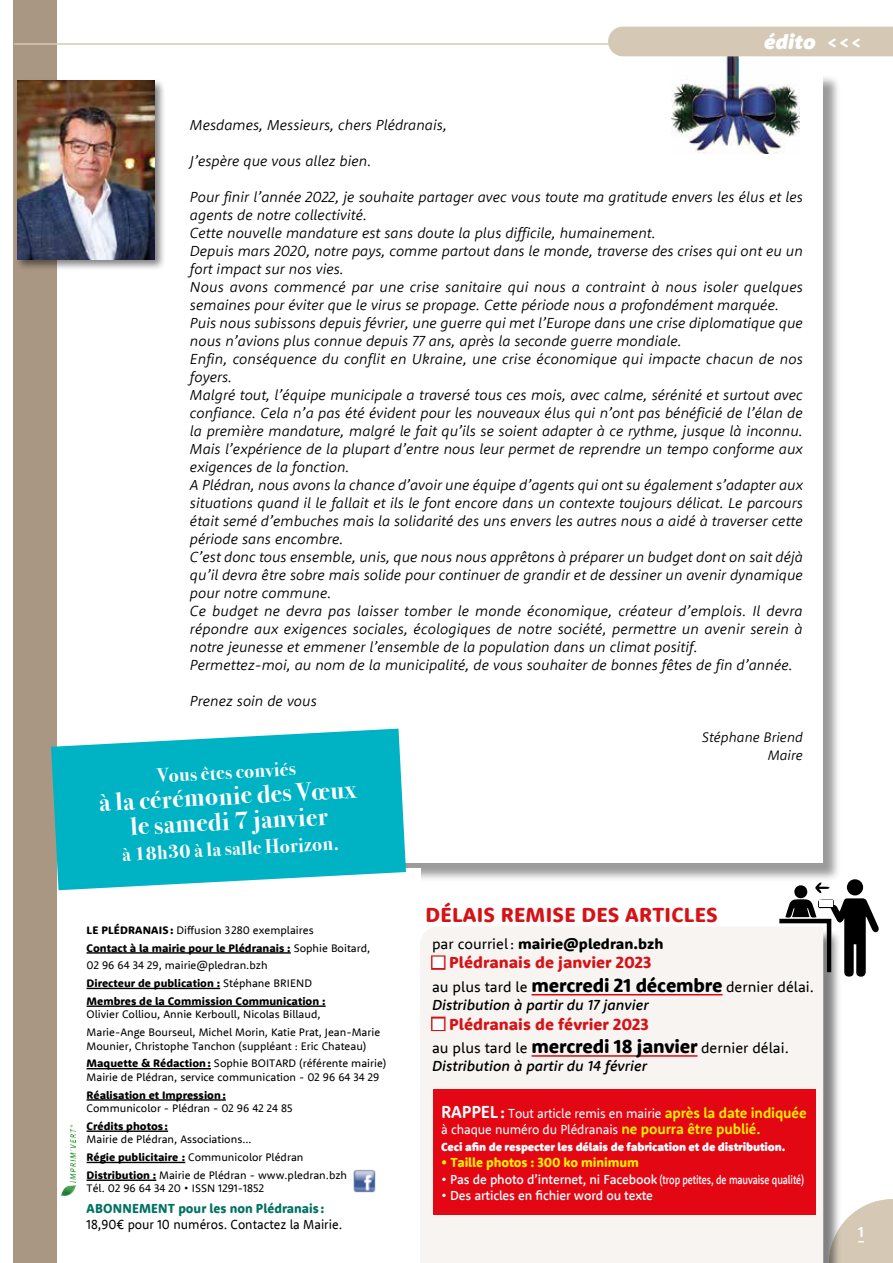
<style>
.page{position:relative;width:893px;height:1263px;background:#fff}
.page>*{position:absolute;margin:0;border:0;box-sizing:border-box;transform-origin:0 0}
.t1{font:700 25.5px/25.5px "Bodoni Svty Two ITCTT";color:#fff;text-align:center}
.t2{font:800 21px "Rooney Sans";letter-spacing:.015em;color:#d51317}
.t3{font:italic 900 21px "Rooney Sans";color:#fff}
.t4{font:700 19.5px "Bodoni Svty Two ITCTT";color:#fff}
.t5{font:800 16.5px "Rooney Sans";color:#d51317}
.t6{font:italic 300 15px/18px "Rooney Sans";color:#000}
.t7{font:italic 500 15px/18px "Rooney Sans";color:#000}
.t8{font:800 15px "Rooney Sans";color:#000}
.t9{font:700 15px "Rooney Sans";color:#fff}
.t10{font:italic 300 14.25px/18px "Rooney Sans";color:#000;text-align:right}
.t11{font:500 13.5px "Rooney Sans";letter-spacing:-.01em;color:#fff;scale:.95 1}
.t12{font:13.5px/16.5px "Rooney Sans";letter-spacing:-.01em;color:#fff;scale:.95 1}
.t13{font:13.5px "Rooney Sans";color:#000;scale:.94 1}
.t14{font:800 13.5px "Rooney Sans";color:#007262;scale:.94 1}
.t15{font:800 13.5px "Rooney Sans";letter-spacing:-.01em;color:#ffed00;scale:.95 1}
.t16{font:900 12px "Rooney Sans";letter-spacing:-.01em;color:#fff;scale:.95 1}
.t17{font:11.25px/17.7px "Rooney Sans";color:#000}
.t18{font:800 11.25px/17.7px "Rooney Sans";color:#000}
.s1{font-weight:700;font-style:normal}
.s2{font-weight:400}
.s3{font-weight:800}
.s4{font-weight:400;font-style:normal}
.s5{font-weight:800;font-style:normal;font-size:19.5px}
.s6{font-weight:700;font-size:18px}
.s7{font-weight:700;font-size:15px;color:#ffed00}
.s8{font-size:12.75px}
</style>
<div class="page">
<div style="left:172px;top:75px;width:669px;height:807px;background:#000;opacity:.4"></div>
<div style="left:170px;top:72px;width:653px;height:791px;background:#fff"></div>
<img style="left:672px;top:56px;width:127px;height:97px">
<svg style="left:842px;top:1199px;width:51px;height:64px;background:#dacfbe"></svg>
<img style="left:70px;top:1125px;width:6px;height:18px">
<div style="left:78px;top:868px;width:343px;height:361px;background:#fff"></div>
<hr style="left:87px;top:952px;width:204px;height:2px;background:#000">
<hr style="left:87px;top:988px;width:133px;height:1px;background:#000">
<hr style="left:87px;top:1005px;width:239px;height:2px;background:#000">
<hr style="left:87px;top:1068px;width:124px;height:1px;background:#000">
<hr style="left:87px;top:1099px;width:139px;height:2px;background:#000">
<hr style="left:87px;top:1130px;width:81px;height:2px;background:#000">
<hr style="left:87px;top:1162px;width:98px;height:1px;background:#000">
<hr style="left:87px;top:1179px;width:69px;height:2px;background:#000">
<img style="left:353px;top:1170px;width:23px;height:23px">
<div style="left:422px;top:928px;width:420px;height:335px;background:#000;opacity:.5"></div>
<div style="left:420px;top:927px;width:403px;height:336px;background:#f7f4f1"></div>
<hr style="left:532px;top:994px;width:191px;height:1px;background:#e30613">
<hr style="left:532px;top:1055px;width:165px;height:2px;background:#e30613">
<svg style="left:779px;top:879px;width:100px;height:98px"></svg>
<div style="left:819px;top:901px;width:13px;height:6px;background:#fff"></div>
<div style="left:433px;top:1089px;width:382px;height:125px;background:#e30613"></div>
<div style="left:14px;top:0;width:43px;height:1263px;background:#aa9783"></div>
<hr style="left:14px;top:43px;width:595px;height:2px;background:#d5c9b6">
<div style="left:14px;top:78px;width:152px;height:193px;background:#000;opacity:.5"></div>
<img style="left:17px;top:81px;width:138px;height:178px">
<div style="left:608px;top:27px;width:285px;height:29px;background:#d5c9b6"></div>
<svg style="left:51px;top:729px;width:355px;height:161px;background:#1fbbca"></svg>
<h2 class="t3" style="left:764px;top:28px;width:100px">édito <span class="s1">&lt;&lt;&lt;</span></h2>
<p class="t6" style="left:190px;top:116px;width:258px">Mesdames, Messieurs, chers Plédranais,</p>
<p class="t6" style="left:190px;top:152px;width:183px">J’espère que vous allez bien.</p>
<p class="t6" style="left:190px;top:188px;width:615px">Pour finir l’année 2022, je souhaite partager avec vous toute ma gratitude envers les élus et les agents de notre collectivité.<br>Cette nouvelle mandature est sans doute la plus difficile, humainement.<br>Depuis mars 2020, notre pays, comme partout dans le monde, traverse des crises qui ont eu un fort impact sur nos vies.<br>Nous avons commencé par une crise sanitaire qui nous a contraint à nous isoler quelques semaines pour éviter que le virus se propage. Cette période nous a profondément marquée.<br>Puis nous subissons depuis février, une guerre qui met l’Europe dans une crise diplomatique que nous n’avions plus connue depuis 77 ans, après la seconde guerre mondiale.<br>Enfin, conséquence du conflit en Ukraine, une crise économique qui impacte chacun de nos foyers.<br>Malgré tout, l’équipe municipale a traversé tous ces mois, avec calme, sérénité et surtout avec confiance. Cela n’a pas été évident pour les nouveaux élus qui n’ont pas bénéficié de l’élan de la première mandature, malgré le fait qu’ils se soient adapter à ce rythme, jusque là inconnu.<br>Mais l’expérience de la plupart d’entre nous leur permet de reprendre un tempo conforme aux exigences de la fonction.<br>A Plédran, nous avons la chance d’avoir une équipe d’agents qui ont su également s’adapter aux situations quand il le fallait et ils le font encore dans un contexte toujours délicat. Le parcours était semé d’embuches mais la solidarité des uns envers les autres nous a aidé à traverser cette période sans encombre.<br>C’est donc tous ensemble, unis, que nous nous apprêtons à préparer un budget dont on sait déjà qu’il devra être sobre mais solide pour continuer de grandir et de dessiner un avenir dynamique pour notre commune.<br>Ce budget ne devra pas laisser tomber le monde économique, créateur d’emplois. Il devra répondre aux exigences sociales, écologiques de notre société, permettre un avenir serein à notre jeunesse et emmener l’ensemble de la population dans un climat positif.<br>Permettez-moi, au nom de la municipalité, de vous souhaiter de bonnes fêtes de fin d’année.</p>
<p class="t6" style="left:190px;top:692px;width:128px">Prenez soin de vous</p>
<p class="t10" style="left:702px;top:728px;width:102px">Stéphane Briend<br>Maire</p>
<h3 class="t4" style="left:157px;top:760px;width:140px;rotate:-3deg">Vous êtes conviés</h3>
<h1 class="t1" style="left:98px;top:787px;width:259px;rotate:-3deg">à la cérémonie des Vœux le samedi 7 janvier</h1>
<h3 class="t4" style="left:121px;top:838px;width:218px;rotate:-3deg">à 18h30 à la salle Horizon.</h3>
<p class="t18" style="left:87px;top:921px;width:285px">LE PLÉDRANAIS: <span class="s2">Diffusion 3 280 exemplaires<br></span>Contact à la mairie pour le Plédranais : <span class="s2">Sophie Boitard, 02 96 64 34 29, mairie@pledran.bzh<br></span>Directeur de publication : <span class="s2">Stéphane BRIEND<br></span>Membres de la Commission Communication :</p>
<p class="t17" style="left:87px;top:1005px;width:295px">Olivier Colliou, Annie Kerboull, Nicolas Billaud,<br>Marie-Ange Bourseul, Michel Morin, Katie Prat, Jean-Marie</p>
<p class="t17" style="left:87px;top:1036px;width:301px">Mounier, Christophe Tanchon (suppléant : Eric Chateau)<br><span class="s3">Maquette &amp; Rédaction:</span> Sophie BOITARD (référente mairie)</p>
<p class="t17" style="left:87px;top:1068px;width:294px">Mairie de Plédran, service communication - 02 96 64 34 29</p>
<p class="t18" style="left:87px;top:1085px;width:141px">Réalisation et Impression:</p>
<p class="t17" style="left:87px;top:1099px;width:207px">Communicolor - Plédran - 02 96 42 24 85</p>
<p class="t18" style="left:87px;top:1117px;width:83px">Crédits photos :</p>
<p class="t17" style="left:87px;top:1130px;width:262px">Mairie de Plédran, Associations…<br><span class="s3">Régie publicitaire :</span> Communicolor Plédran<br><span class="s3">Distribution :</span> Mairie de Plédran - www.pledran.bzh</p>
<p class="t17" style="left:87px;top:1179px;width:179px">Tél. 02 96 64 34 20 • ISSN 1291-1852</p>
<p class="t14" style="left:87px;top:1199px;width:254px">ABONNEMENT pour les non Plédranais :</p>
<p class="t13" style="left:87px;top:1215px;width:273px">18,90€ pour 10 numéros. Contactez la Mairie.</p>
<h2 class="t2" style="left:425px;top:901px;width:294px">DÉLAIS REMISE DES ARTICLES</h2>
<p class="t8" style="left:432px;top:933px;width:233px"><span class="s2">par courriel:</span> mairie@pledran.bzh</p>
<p class="t5" style="left:432px;top:952px;width:221px">■ Plédranais de janvier 2023</p>
<p class="t7" style="left:432px;top:977px;width:383px"><span class="s4">au plus tard le</span> <span class="s5">mercredi 21 décembre</span> <span class="s4">dernier délai.<br></span>Distribution à partir du 17 janvier</p>
<p class="t5" style="left:432px;top:1013px;width:218px">■ Plédranais de février 2023</p>
<p class="t7" style="left:432px;top:1038px;width:358px"><span class="s4">au plus tard le</span> <span class="s5">mercredi 18 janvier</span> <span class="s4">dernier délai.<br></span>Distribution à partir du 14 février</p>
<p class="t12" style="left:441px;top:1104px;width:386px"><span class="s6">RAPPEL:</span> Tout article remis en mairie <span class="s7">après la date indiquée </span>à chaque numéro du Plédranais <span class="s7">ne pourra être publié.</span></p>
<p class="t16" style="left:441px;top:1138px;width:364px">Ceci afin de respecter les délais de fabrication et de distribution.</p>
<p class="t15" style="left:441px;top:1153px;width:209px">• Taille photos : 300 ko minimum</p>
<p class="t11" style="left:441px;top:1170px;width:384px">• Pas de photo d’internet, ni Facebook <span class="s8">(trop petites, de mauvaise qualité)</span></p>
<p class="t11" style="left:441px;top:1186px;width:225px">• Des articles en fichier word ou texte</p>
<p class="t9" style="left:858px;top:1222px;width:7px">1</p>
</div>
